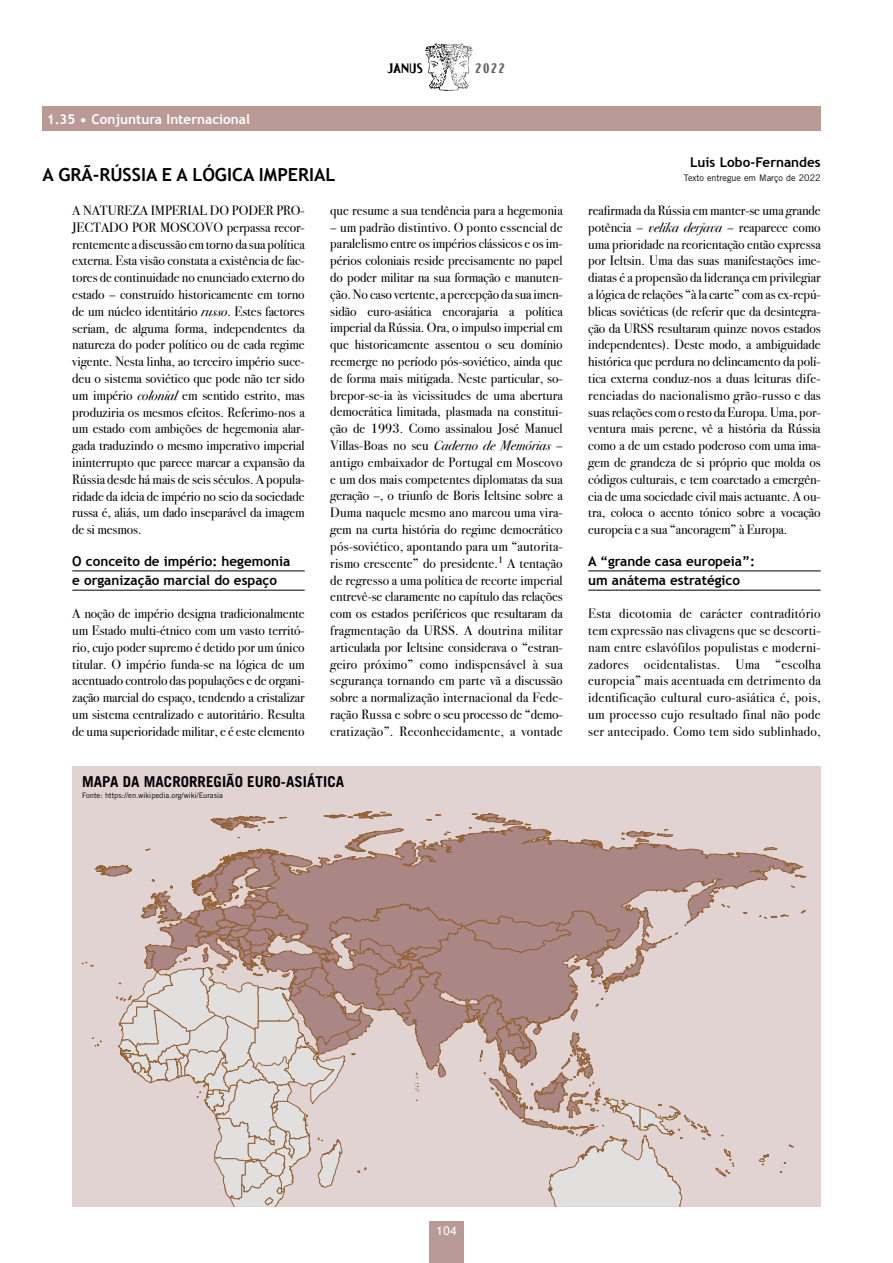
<style>
.page{position:relative;width:893px;height:1263px;background:#fff}
.page>*{position:absolute;margin:0;border:0;box-sizing:border-box;transform-origin:0 0}
.t1{font:700 18px "Trebuchet MS";color:#000}
.t2{font:700 15px "Trade Gothic";letter-spacing:.005em;color:#000}
.t3{font:13.5px/16.8px "Bodoni Svty Two ITCTT";letter-spacing:-.005em;color:#000;text-align:justify}
.t4{font:700 13.5px/19.2px "Trebuchet MS";color:#000}
.t5{font:700 13.5px "Trebuchet MS";color:#fff}
.t6{font:700 13.5px "Arbitrary";color:#000}
.t7{font:700 13.5px "Arbitrary";color:#636466}
.t8{font:12px "Trebuchet MS";color:#fff}
.t9{font:9px "Trade Gothic";color:#000}
.t10{font:7.5px "Trade Gothic";color:#000}
.s1{font-style:italic}
</style>
<div class="page">
<div style="left:429px;top:1222px;width:34px;height:41px;background:#b99a97"></div>
<svg style="left:425px;top:43px;width:48px;height:48px"></svg>
<hr style="left:72px;top:571px;width:233px;height:1px;background:#000">
<hr style="left:72px;top:590px;width:233px;height:1px;background:#000">
<hr style="left:588px;top:571px;width:233px;height:1px;background:#000">
<hr style="left:588px;top:590px;width:233px;height:1px;background:#000">
<div style="left:43px;top:106px;width:778px;height:25px;background:#b99a97"></div>
<div style="left:72px;top:766px;width:749px;height:440px;background:#e0d3d1"></div>
<svg style="left:734px;top:848px;width:68px;height:71px"></svg>
<svg style="left:764px;top:847px;width:13px;height:3px"></svg>
<svg style="left:759px;top:1154px;width:10px;height:11px"></svg>
<svg style="left:780px;top:1163px;width:5px;height:10px"></svg>
<svg style="left:82px;top:812px;width:652px;height:394px"></svg>
<p class="t5" style="left:47px;top:110px;width:205px">1.35 • Conjuntura Internacional</p>
<h1 class="t1" style="left:43px;top:164px;width:294px">A GRÃ-RÚSSIA E A LÓGICA IMPERIAL</h1>
<p class="t6" style="left:388px;top:59px;width:37px">JANUS</p>
<p class="t7" style="left:475px;top:59px;width:32px">2022</p>
<p class="t3" style="left:72px;top:201px;width:234px">A NATUREZA IMPERIAL DO PODER PRO-JECTADO POR MOSCOVO perpassa recor&shy;rentemente a discussão em torno da sua política externa. Esta visão constata a existência de fac&shy;tores de continuidade no enunciado externo do estado – construído historicamente em torno de um núcleo identitário <span class="s1">russo</span>. Estes factores seriam, de alguma forma, independentes da natureza do poder político ou de cada regime vigente. Nesta linha, ao terceiro império suce&shy;deu o sistema soviético que pode não ter sido um império <span class="s1">colonial</span> em sentido estrito, mas produziria os mesmos efeitos. Referimo-nos a um estado com ambições de hegemonia alar&shy;gada traduzindo o mesmo imperativo imperial ininterrupto que parece marcar a expansão da Rússia desde há mais de seis séculos. A popula&shy;ridade da ideia de império no seio da sociedade russa é, aliás, um dado inseparável da imagem de si mesmos.</p>
<p class="t4" style="left:72px;top:552px;width:219px">O conceito de império: hegemonia e organização marcial do espaço</p>
<p class="t3" style="left:72px;top:604px;width:234px">A noção de império designa tradicionalmente um Estado multi-étnico com um vasto territó&shy;rio, cujo poder supremo é detido por um único titular. O império funda-se na lógica de um acentuado controlo das populações e de organi&shy;zação marcial do espaço, tendendo a cristalizar um sistema centralizado e autoritário. Resulta de uma superioridade militar, e é este elemento</p>
<p class="t3" style="left:330px;top:200px;width:234px">que resume a sua tendência para a hegemonia</p>
<p class="t3" style="left:330px;top:217px;width:234px">– um padrão distintivo. O ponto essencial de paralelismo entre os impérios clássicos e os im&shy;périos coloniais reside precisamente no papel do poder militar na sua formação e manuten&shy;ção. No caso vertente, a percepção da sua imen&shy;sidão euro-asiática encorajaria a política imperial da Rússia. Ora, o impulso imperial em que historicamente assentou o seu domínio reemerge no período pós-soviético, ainda que de forma mais mitigada. Neste particular, so&shy;brepor-se-ia às vicissitudes de uma abertura democrática limitada, plasmada na constitui&shy;ção de 1993. Como assinalou José Manuel Villas-Boas no seu <span class="s1">Caderno de Memórias</span> – antigo embaixador de Portugal em Moscovo e um dos mais competentes diplomatas da sua geração –, o triunfo de Boris Ieltsine sobre a Duma naquele mesmo ano marcou uma vira&shy;gem na curta história do regime democrático pós-soviético, apontando para um “autorita&shy;rismo crescente” do presidente.<sup>1</sup> A tentação de regresso a uma política de recorte imperial entrevê-se claramente no capítulo das relações com os estados periféricos que resultaram da fragmentação da URSS. A doutrina militar articulada por Ieltsine considerava o “estran&shy;geiro próximo” como indispensável à sua segurança tornando em parte vã a discussão sobre a normalização internacional da Fede&shy;ração Russa e sobre o seu processo de “demo&shy;cratização”. Reconhecidamente, a vontade</p>
<p class="t2" style="left:82px;top:772px;width:264px">MAPA DA MACRORREGIÃO EURO-ASIÁTICA</p>
<p class="t10" style="left:82px;top:790px;width:142px">Fonte: https://en.wikipedia.org/wiki/Eurasia</p>
<p class="t4" style="left:690px;top:153px;width:132px">Luís Lobo-Fernandes</p>
<p class="t9" style="left:684px;top:173px;width:138px">Texto entregue em Março de 2022</p>
<p class="t3" style="left:588px;top:201px;width:234px">reafirmada da Rússia em manter-se uma grande potência – <span class="s1">velika derjava</span> – reaparece como uma prioridade na reorientação então expressa por Ieltsin. Uma das suas manifestações ime&shy;diatas é a propensão da liderança em privilegiar a lógica de relações “à la carte” com as ex-repú&shy;blicas soviéticas (de referir que da desintegra&shy;ção da URSS resultaram quinze novos estados independentes). Deste modo, a ambiguidade histórica que perdura no delineamento da polí&shy;tica externa conduz-nos a duas leituras dife&shy;renciadas do nacionalismo grão-russo e das suas relações com o resto da Europa. Uma, por&shy;ventura mais perene, vê a história da Rússia como a de um estado poderoso com uma ima&shy;gem de grandeza de si próprio que molda os códigos culturais, e tem coarctado a emergên&shy;cia de uma sociedade civil mais actuante. A ou&shy;tra, coloca o acento tónico sobre a vocação europeia e a sua “ancoragem” à Europa.</p>
<p class="t4" style="left:588px;top:552px;width:168px">A “grande casa europeia”: um anátema estratégico</p>
<p class="t3" style="left:588px;top:604px;width:234px">Esta dicotomia de carácter contraditório tem expressão nas clivagens que se descorti&shy;nam entre eslavófilos populistas e moderni&shy;zadores ocidentalistas. Uma “escolha europeia” mais acentuada em detrimento da identificação cultural euro-asiática é, pois, um processo cujo resultado final não pode ser antecipado. Como tem sido sublinhado,</p>
<p class="t8" style="left:436px;top:1223px;width:22px">104</p>
</div>
